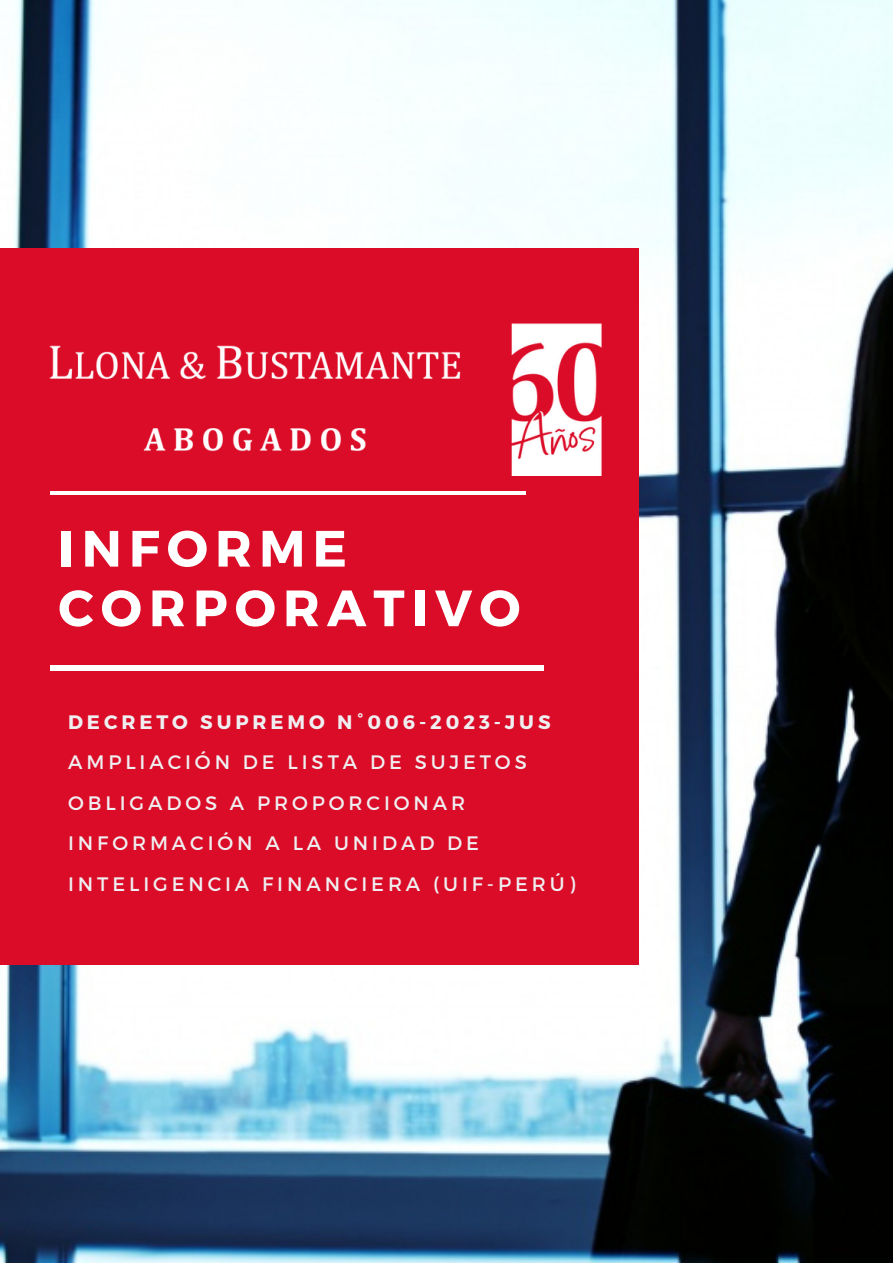
<style>
.page{position:relative;width:893px;height:1264px;background:#fff}
.page>*{position:absolute;margin:0;border:0;box-sizing:border-box;transform-origin:0 0}
.t1{font:700 51px "Montserrat";letter-spacing:.14em;color:#fff}
.t2{font:19.5px/40.5px "Montserrat";letter-spacing:.2em;color:#efeff1}
.t3{font:700 19.5px "Montserrat";letter-spacing:.2em;color:#efeff1}
</style>
<div class="page">
<img style="left:0;top:0;width:892px;height:1262px">
<div style="left:0;top:248px;width:639px;height:716px;background:#db0c27"></div>
<img style="left:49px;top:323px;width:553px;height:152px">
<hr style="left:50px;top:491px;width:476px;height:3px;background:#fff">
<div style="left:50px;top:665px;width:494px;height:5px;background:#fff"></div>
<p class="t1" style="left:58px;top:515px;width:290px">INFORME</p>
<p class="t1" style="left:58px;top:575px;width:463px">CORPORATIVO</p>
<p class="t3" style="left:68px;top:709px;width:484px">DECRETO SUPREMO N°006-2023-JUS</p>
<p class="t2" style="left:68px;top:741px;width:508px">AMPLIACIÓN DE LISTA DE SUJETOS<br>OBLIGADOS A PROPORCIONAR<br>INFORMACIÓN A LA UNIDAD DE<br>INTELIGENCIA FINANCIERA (UIF-PERÚ)</p>
</div>
